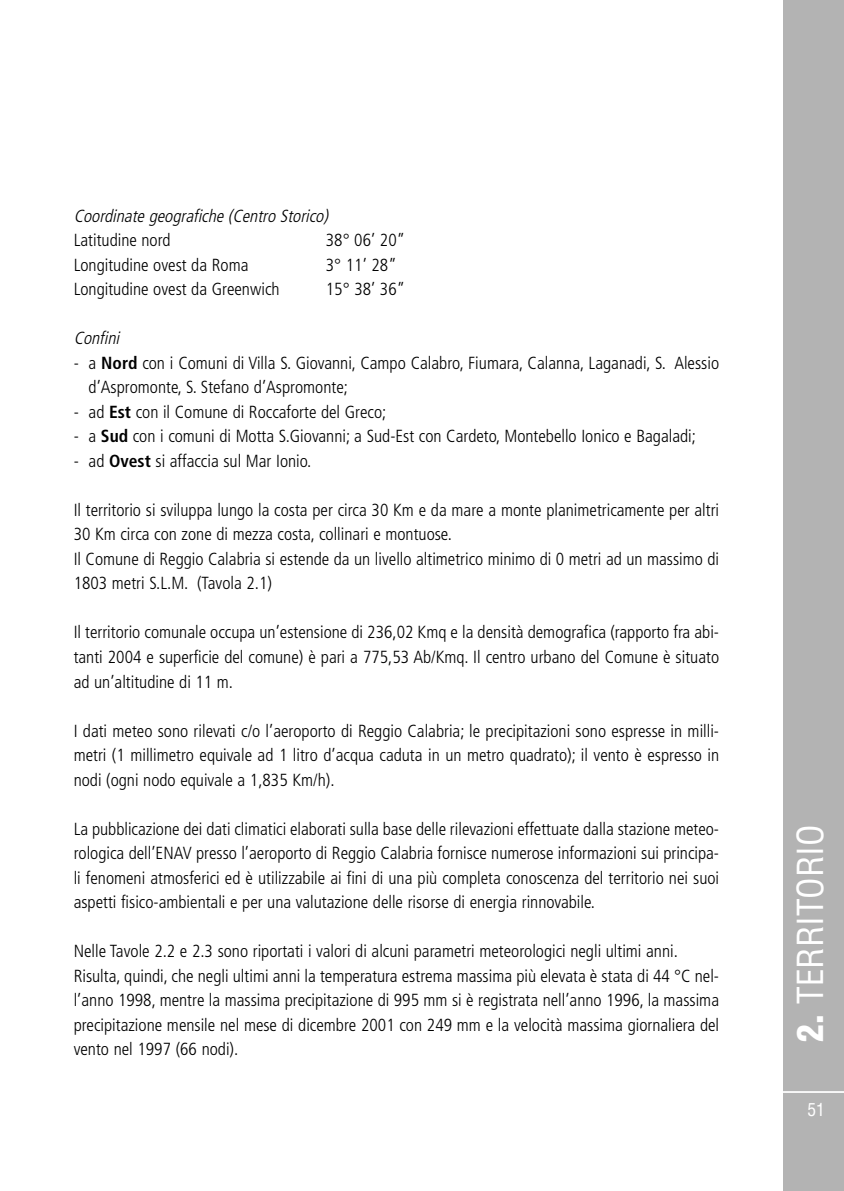
<style>
.page{position:relative;width:844px;height:1191px;background:#fff}
.page>*{position:absolute;margin:0;border:0;box-sizing:border-box;transform-origin:0 0}
.t1{font:condensed 35px "Helvetica";color:#fff}
.t2{font:300 condensed 17.5px/24.5px "Frutiger";color:#000}
.t3{font:italic 300 condensed 17.5px "Frutiger";color:#000}
.t4{font:condensed 17.5px "Helvetica";color:#fff}
.s1{font-weight:700}
.s2{font-weight:900}
</style>
<div class="page">
<div style="left:783px;top:0;width:60px;height:1191px;background:#b3b3b3"></div>
<hr style="left:781px;top:1091px;width:62px;height:1px;background:#fff">
<p class="t3" style="left:74px;top:209px;width:259px">Coordinate geografiche (Centro Storico)</p>
<p class="t2" style="left:74px;top:229px;width:98px">Latitudine nord</p>
<p class="t2" style="left:326px;top:229px;width:81px">38° 06’ 20”</p>
<p class="t2" style="left:74px;top:254px;width:176px">Longitudine ovest da Roma</p>
<p class="t2" style="left:326px;top:254px;width:72px">3° 11’ 28”</p>
<p class="t2" style="left:74px;top:278px;width:207px">Longitudine ovest da Greenwich</p>
<p class="t2" style="left:326px;top:278px;width:81px">15° 38’ 36”</p>
<p class="t3" style="left:74px;top:331px;width:50px">Confini</p>
<p class="t2" style="left:89px;top:352px;width:632px;text-indent:-15px">- a <span class="s1">Nord</span> con i Comuni di Villa S. Giovanni, Campo Calabro, Fiumara, Calanna, Laganadi, S. Alessio d’Aspromonte, S. Stefano d’Aspromonte;</p>
<p class="t2" style="left:74px;top:401px;width:314px">- ad <span class="s1">Est</span> con il Comune di Roccaforte del Greco;</p>
<p class="t2" style="left:74px;top:425px;width:623px">- a <span class="s1">Sud</span> con i comuni di Motta S.Giovanni; a Sud-Est con Cardeto, Montebello Ionico e Bagaladi;</p>
<p class="t2" style="left:74px;top:450px;width:239px">- ad <span class="s1">Ovest</span> si affaccia sul Mar Ionio.</p>
<p class="t2" style="left:74px;top:499px;width:646px">Il territorio si sviluppa lungo la costa per circa 30 Km e da mare a monte planimetricamente per altri 30 Km circa con zone di mezza costa, collinari e montuose.<br>Il Comune di Reggio Calabria si estende da un livello altimetrico minimo di 0 metri ad un massimo di 1803 metri S.L.M. (Tavola 2.1)</p>
<p class="t2" style="left:74px;top:621px;width:646px;text-align:justify">Il territorio comunale occupa un’estensione di 236,02 Kmq e la densità demografica (rapporto fra abi&shy;tanti 2004 e superficie del comune) è pari a 775,53 Ab/Kmq. Il centro urbano del Comune è situato ad un’altitudine di 11 m.</p>
<p class="t2" style="left:74px;top:719px;width:646px;text-align:justify">I dati meteo sono rilevati c/o l’aeroporto di Reggio Calabria; le precipitazioni sono espresse in milli&shy;metri (1 millimetro equivale ad 1 litro d’acqua caduta in un metro quadrato); il vento è espresso in nodi (ogni nodo equivale a 1,835 Km/h).</p>
<p class="t2" style="left:74px;top:817px;width:646px;text-align:justify">La pubblicazione dei dati climatici elaborati sulla base delle rilevazioni effettuate dalla stazione meteo&shy;rologica dell’ENAV presso l’aeroporto di Reggio Calabria fornisce numerose informazioni sui principa&shy;li fenomeni atmosferici ed è utilizzabile ai fini di una più completa conoscenza del territorio nei suoi aspetti fisico-ambientali e per una valutazione delle risorse di energia rinnovabile.</p>
<p class="t2" style="left:74px;top:940px;width:646px">Nelle Tavole 2.2 e 2.3 sono riportati i valori di alcuni parametri meteorologici negli ultimi anni.<br>Risulta, quindi, che negli ultimi anni la temperatura estrema massima più elevata è stata di 44 °C nel&shy;l’anno 1998, mentre la massima precipitazione di 995 mm si è registrata nell’anno 1996, la massima precipitazione mensile nel mese di dicembre 2001 con 249 mm e la velocità massima giornaliera del vento nel 1997 (66 nodi).</p>
<h1 class="t1" style="left:796px;top:1042px;width:219px;rotate:-90deg"><span class="s2">2.</span> TERRITORIO</h1>
<p class="t4" style="left:807px;top:1102px;width:19px">51</p>
</div>
